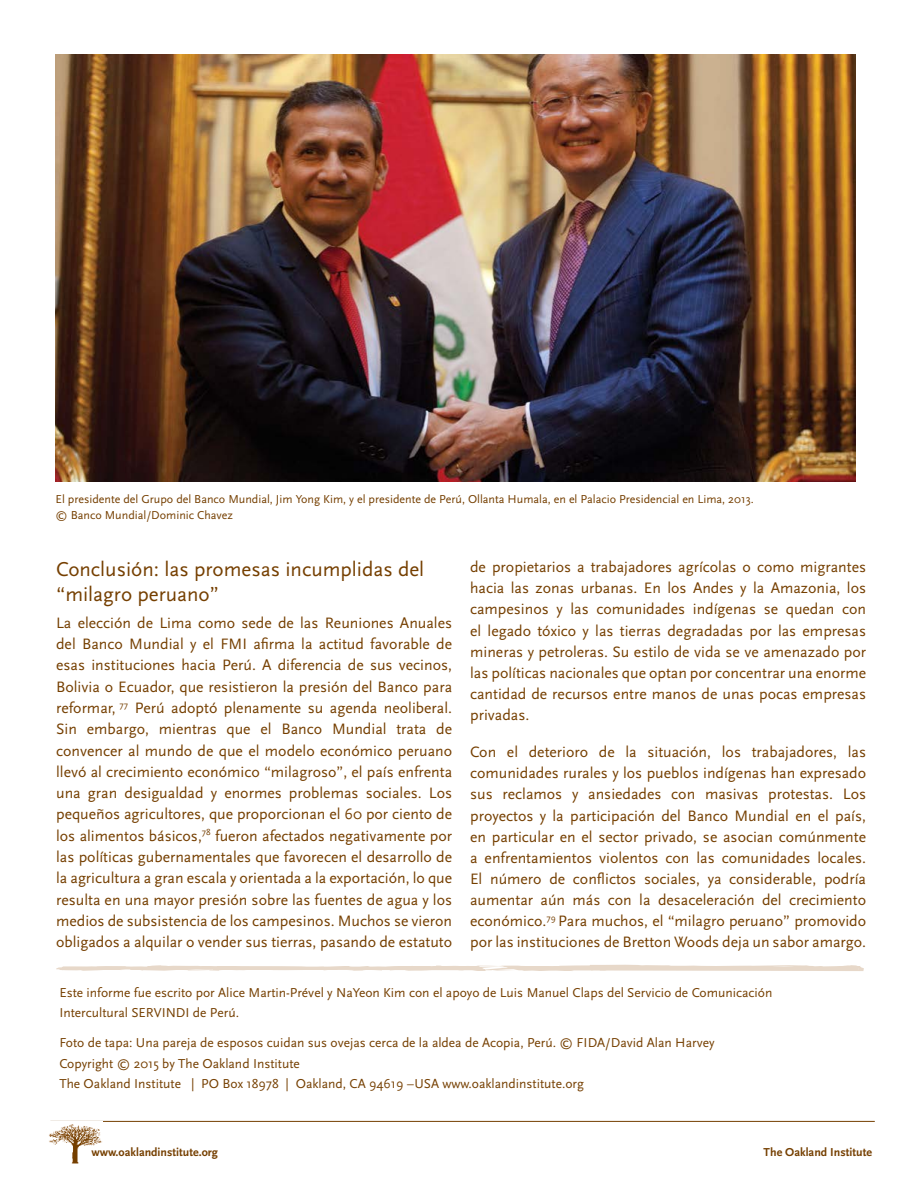
<style>
.page{position:relative;width:918px;height:1188px;background:#fff}
.page>*{position:absolute;margin:0;border:0;box-sizing:border-box;transform-origin:0 0}
.t1{font:21px/25px "Scala Sans";color:#753f00}
.t2{font:15.75px/21.1px "Scala Sans";color:#753f00;text-align:justify}
.t3{font:13.5px/20.2px "Scala Sans";color:#753f00}
.t4{font:12px/16.5px "Scala Sans";color:#753f00}
.t5{font:700 12px "Scala Sans";color:#753f00}
</style>
<div class="page">
<hr style="left:50px;top:1121px;width:825px;height:1px;background:#753f00">
<img style="left:49px;top:1124px;width:53px;height:40px">
<img style="left:56px;top:54px;width:799px;height:428px">
<svg style="left:56px;top:964px;width:808px;height:7px"></svg>
<p class="t4" style="left:56px;top:491px;width:700px">El presidente del Grupo del Banco Mundial, Jim Yong Kim, y el presidente de Perú, Ollanta Humala, en el Palacio Presidencial en Lima, 2013. © Banco Mundial/Dominic Chavez</p>
<h1 class="t1" style="left:56px;top:557px;width:370px">Conclusión: las promesas incumplidas del “milagro peruano”</h1>
<p class="t2" style="left:56px;top:612px;width:398px">La elección de Lima como sede de las Reuniones Anuales del Banco Mundial y el FMI afirma la actitud favorable de esas instituciones hacia Perú. A diferencia de sus vecinos, Bolivia o Ecuador, que resistieron la presión del Banco para reformar, <sup>77</sup> Perú adoptó plenamente su agenda neoliberal.<br>Sin embargo, mientras que el Banco Mundial trata de convencer al mundo de que el modelo económico peruano llevó al crecimiento económico “milagroso”, el país enfrenta una gran desigualdad y enormes problemas sociales. Los pequeños agricultores, que proporcionan el 60 por ciento de los alimentos básicos,<sup>78</sup> fueron afectados negativamente por las políticas gubernamentales que favorecen el desarrollo de la agricultura a gran escala y orientada a la exportación, lo que resulta en una mayor presión sobre las fuentes de agua y los medios de subsistencia de los campesinos. Muchos se vieron obligados a alquilar o vender sus tierras, pasando de estatuto</p>
<p class="t2" style="left:470px;top:557px;width:398px">de propietarios a trabajadores agrícolas o como migrantes hacia las zonas urbanas. En los Andes y la Amazonia, los campesinos y las comunidades indígenas se quedan con el legado tóxico y las tierras degradadas por las empresas mineras y petroleras. Su estilo de vida se ve amenazado por las políticas nacionales que optan por concentrar una enorme cantidad de recursos entre manos de unas pocas empresas privadas.</p>
<p class="t2" style="left:470px;top:742px;width:398px">Con el deterioro de la situación, los trabajadores, las comunidades rurales y los pueblos indígenas han expresado sus reclamos y ansiedades con masivas protestas. Los proyectos y la participación del Banco Mundial en el país, en particular en el sector privado, se asocian comúnmente a enfrentamientos violentos con las comunidades locales.<br>El número de conflictos sociales, ya considerable, podría aumentar aún más con la desaceleración del crecimiento económico.<sup>79</sup> Para muchos, el “milagro peruano” promovido por las instituciones de Bretton Woods deja un sabor amargo.</p>
<p class="t3" style="left:59px;top:983px;width:715px">Este informe fue escrito por Alice Martin-Prével y NaYeon Kim con el apoyo de Luis Manuel Claps del Servicio de Comunicación<br>Intercultural SERVINDI de Perú.</p>
<p class="t3" style="left:59px;top:1033px;width:657px">Foto de tapa: Una pareja de esposos cuidan sus ovejas cerca de la aldea de Acopia, Perú. © FIDA/David Alan Harvey<br>Copyright © 2015 by The Oakland Institute<br>The Oakland Institute | PO Box 18978 | Oakland, CA 94619 –USA www.oaklandinstitute.org</p>
<p class="t5" style="left:91px;top:1146px;width:128px">www.oaklandinstitute.org</p>
<p class="t5" style="left:764px;top:1146px;width:110px">The Oakland Institute</p>
</div>
